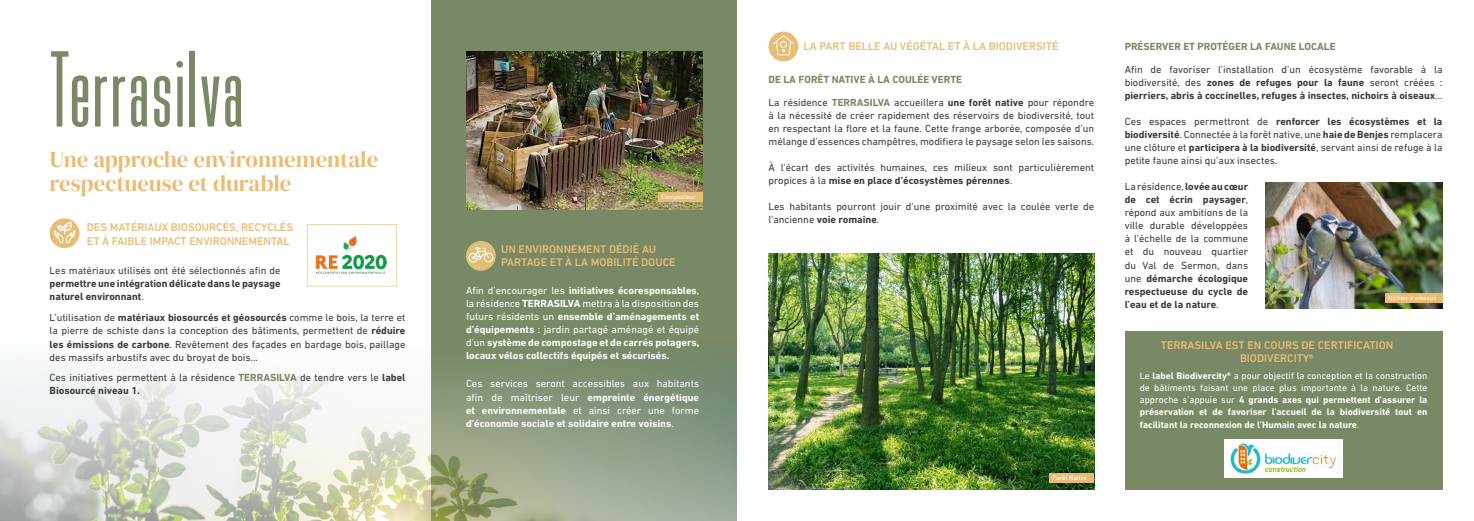
<style>
.page{position:relative;width:1474px;height:521px;background:#fff}
.page>*{position:absolute;margin:0;border:0;box-sizing:border-box;transform-origin:0 0}
.t1{font:112.88px "Bee Three";letter-spacing:.02em;color:#798965}
.t2{font:22.75px/24.5px "DM Serif Display";color:#e9bc76}
.t3{font:500 11.38px/13.1px "DIN Next LT Pro";color:#e9bc76}
.t4{font:10.5px/13.1px "DIN Next LT Pro";color:#3c3c3b;text-align:justify}
.t5{font:700 10.5px/13.1px "DIN Next LT Pro";color:#fff;text-align:justify}
.t6{font:10.5px/13.1px "DIN Next LT Pro";color:#fff;text-align:justify}
.t7{font:700 10.5px/23px "DIN Next LT Pro";color:#798965}
.t8{font:700 10.5px/13.1px "DIN Next LT Pro";color:#3c3c3b}
.t9{font:700 9.62px/12.2px "DIN Next LT Pro";color:#fff;text-align:justify}
.t10{font:6.56px "DIN Next LT Pro";color:#fff}
.s1{font-weight:400}
.s2{font-weight:700}
.s3{font-weight:700;color:#798965}
.s4{font-weight:400;color:#3c3c3b}
.s5{color:#3c3c3b}
</style>
<div class="page">
<div style="left:432px;top:0;width:305px;height:521px;background:#798965"></div>
<img style="left:0;top:339px;width:737px;height:182px">
<div style="left:1124px;top:331px;width:318px;height:159px;background:#798965"></div>
<div style="left:466px;top:241px;width:30px;height:30px;background:#e0bf78;border-radius:50%"></div>
<svg style="left:468px;top:247px;width:26px;height:16px"></svg>
<img style="left:768px;top:253px;width:326px;height:237px">
<div style="left:768px;top:32px;width:30px;height:29px;background:#e9bc76;border-radius:50%"></div>
<svg style="left:772px;top:34px;width:22px;height:22px"></svg>
<img style="left:1265px;top:183px;width:177px;height:126px">
<img style="left:466px;top:51px;width:236px;height:158px">
<div style="left:658px;top:192px;width:44px;height:10px;background:#e9bc76"></div>
<div style="left:1049px;top:473px;width:45px;height:9px;background:#e9bc76"></div>
<div style="left:1384px;top:294px;width:58px;height:9px;background:#e9bc76"></div>
<div style="left:50px;top:218px;width:29px;height:30px;background:#e9bc76;border-radius:50%"></div>
<svg style="left:54px;top:221px;width:22px;height:22px"></svg>
<div style="left:307px;top:224px;width:90px;height:63px;background:#fff;border:1px solid #e9bc76"></div>
<img style="left:315px;top:236px;width:71px;height:38px">
<img style="left:1224px;top:440px;width:118px;height:38px">
<h1 class="t1" style="left:50px;top:29px;width:196px">Terrasilva</h1>
<h2 class="t2" style="left:50px;top:147px;width:330px">Une approche environnementale respectueuse et durable</h2>
<p class="t3" style="left:87px;top:221px;width:208px">DES MATÉRIAUX BIOSOURCÉS, RECYCLÉS<br>ET À FAIBLE IMPACT ENVIRONNEMENTAL</p>
<p class="t4" style="left:50px;top:263px;width:232px">Les matériaux utilisés ont été sélectionnés afin de</p>
<p class="t8" style="left:50px;top:277px;width:232px">permettre une intégration délicate dans le paysage naturel environnant<span class="s1">.</span></p>
<p class="t4" style="left:50px;top:311px;width:357px">L’utilisation de <span class="s2">matériaux biosourcés et géosourcés</span> comme le bois, la terre et la pierre de schiste dans la conception des bâtiments, permettent de <span class="s2">réduire les émissions de carbone</span>. Revêtement des façades en bardage bois, paillage des massifs arbustifs avec du broyat de bois...</p>
<p class="t4" style="left:50px;top:371px;width:357px">Ces initiatives permettent à la résidence <span class="s3">TERRASILVA</span> de tendre vers le <span class="s2">label<br>Biosourcé niveau 1.</span></p>
<p class="t10" style="left:661px;top:193px;width:36px">Composteur</p>
<p class="t3" style="left:501px;top:242px;width:176px">UN ENVIRONNEMENT DÉDIÉ AU<br>PARTAGE ET À LA MOBILITÉ DOUCE</p>
<p class="t5" style="left:466px;top:284px;width:235px"><span class="s1">Afin d’encourager les</span> initiatives écoresponsables<span class="s1">, la résidence</span> TERRASILVA <span class="s1">mettra à la disposition des futurs résidents un</span> ensemble d’aménagements et d’équipements <span class="s1">: jardin partagé aménagé et équipé d’un</span> système de compostage et de carrés potagers, locaux vélos collectifs équipés et sécurisés.</p>
<p class="t6" style="left:466px;top:377px;width:235px">Ces services seront accessibles aux habitants afin de maîtriser leur <span class="s2">empreinte énergétique et environnementale</span> et ainsi créer une forme <span class="s2">d’économie sociale et solidaire entre voisins</span>.</p>
<p class="t3" style="left:803px;top:39px;width:256px">LA PART BELLE AU VÉGÉTAL ET À LA BIODIVERSITÉ</p>
<p class="t7" style="left:768px;top:68px;width:327px">DE LA FORÊT NATIVE À LA COULÉE VERTE<br><span class="s4">La résidence</span> TERRASILVA <span class="s4">accueillera</span> <span class="s5">une forêt native</span> <span class="s4">pour répondre</span></p>
<p class="t4" style="left:768px;top:109px;width:327px">à la nécessité de créer rapidement des réservoirs de biodiversité, tout en respectant la flore et la faune. Cette frange arborée, composée d’un mélange d’essences champêtres, modifiera le paysage selon les saisons.</p>
<p class="t4" style="left:768px;top:161px;width:327px">À l’écart des activités humaines, ces milieux sont particulièrement propices à la <span class="s2">mise en place d’écosystèmes pérennes</span>.</p>
<p class="t4" style="left:768px;top:199px;width:327px">Les habitants pourront jouir d’une proximité avec la coulée verte de l’ancienne <span class="s2">voie romaine</span>.</p>
<p class="t10" style="left:1052px;top:474px;width:36px">Forêt Native</p>
<p class="t7" style="left:1124px;top:35px;width:212px">PRÉSERVER ET PROTÉGER LA FAUNE LOCALE</p>
<p class="t4" style="left:1124px;top:63px;width:319px">Afin de favoriser l’installation d’un écosystème favorable à la biodiversité, des <span class="s2">zones de refuges pour la faune</span> seront créées : <span class="s2">pierriers, abris à coccinelles, refuges à insectes, nichoirs à oiseaux</span>...</p>
<p class="t4" style="left:1124px;top:115px;width:319px">Ces espaces permettront de <span class="s2">renforcer les écosystèmes et la biodiversité</span>. Connectée à la forêt native, une <span class="s2">haie de Benjes</span> remplacera une clôture et <span class="s2">participera à la biodiversité</span>, servant ainsi de refuge à la petite faune ainsi qu’aux insectes.</p>
<p class="t4" style="left:1124px;top:179px;width:125px">La résidence, <span class="s2">lovée au cœur de cet écrin paysager</span>, répond aux ambitions de la ville durable développées à l’échelle de la commune et du nouveau quartier du Val de Sermon, dans une <span class="s2">démarche écologique respectueuse du cycle de l’eau et de la nature</span>.</p>
<p class="t10" style="left:1387px;top:294px;width:50px">Nichoir à oiseaux</p>
<p class="t3" style="left:1160px;top:338px;width:234px;text-align:center">TERRASILVA EST EN COURS DE CERTIFICATION<br>BIODIVERCITY®</p>
<p class="t9" style="left:1139px;top:369px;width:289px"><span class="s1">Le</span> label Biodivercity® <span class="s1">a pour objectif la conception et la construction de bâtiments faisant une place plus importante à la nature. Cette approche s’appuie sur</span> 4 grands axes qui permettent d’assurer la préservation et de favoriser l’accueil de la biodiversité tout en facilitant la reconnexion de l’Humain avec la nature<span class="s1">.</span></p>
</div>
